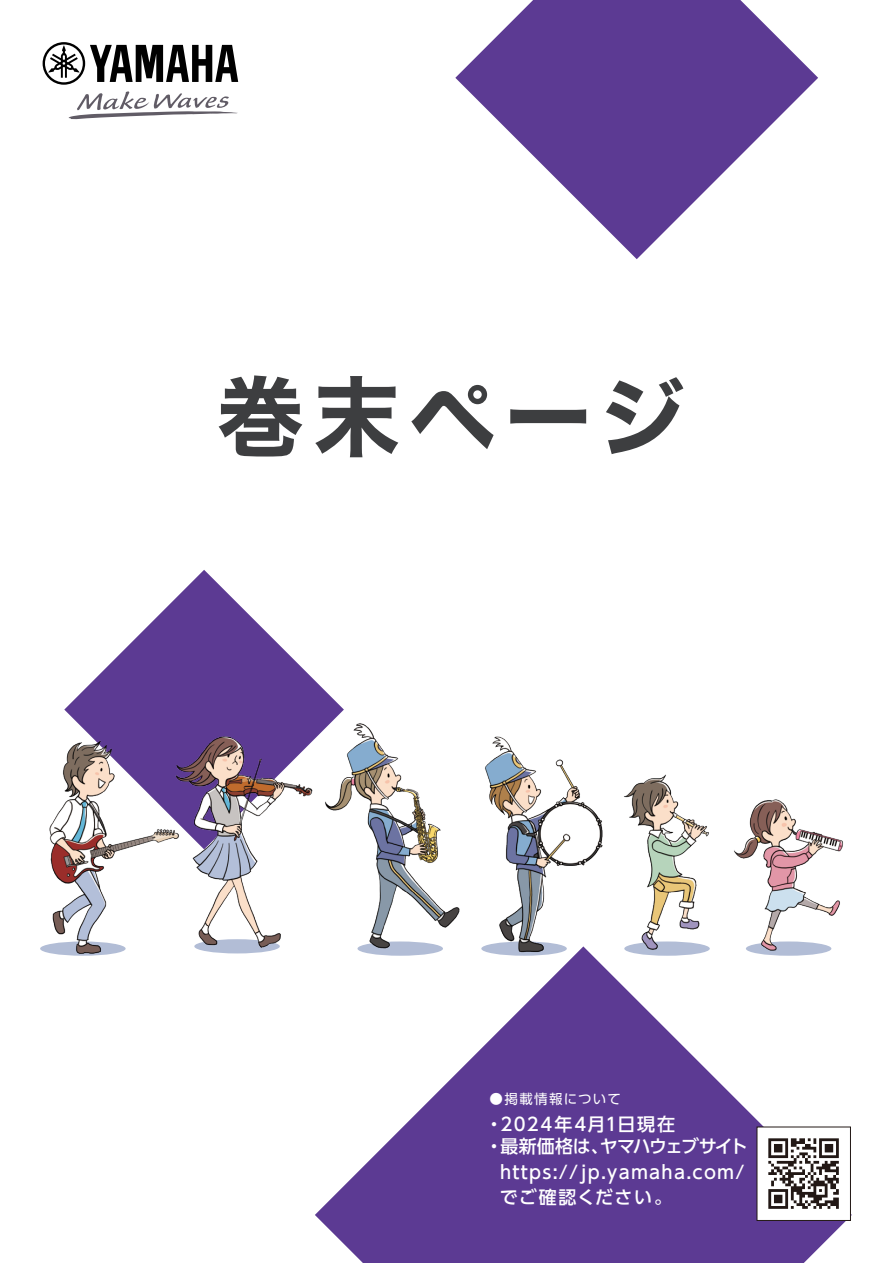
<style>
.page{position:relative;width:893px;height:1263px;background:#fff}
.page>*{position:absolute;margin:0;border:0;box-sizing:border-box;transform-origin:0 0}
.t1{font:87px "Hira Kaku Std W7";letter-spacing:.1em;color:#3d3e40}
.t2{font:500 18px/25.5px "UD Shin Go Pro";letter-spacing:.07em;color:#fff}
.t3{font:500 18px/22.5px "UD Shin Go Pro";letter-spacing:.005em;color:#fff}
.t4{font:13.5px "UD Shin Go Pro";letter-spacing:.1em;color:#fff}
</style>
<div class="page">
<svg style="left:455px;top:0;width:363px;height:190px;fill:#5c3a93"></svg>
<svg style="left:43px;top:42px;width:195px;height:43px"></svg>
<svg style="left:68px;top:91px;width:170px;height:28px"></svg>
<img style="left:40px;top:190px;width:811px;height:1073px">
<div style="left:757px;top:1127px;width:93px;height:93px;background:#fff"></div>
<div style="left:757px;top:1127px;width:94px;height:94px;border:1px solid #221815"></div>
<svg style="left:768px;top:1138px;width:71px;height:71px"></svg>
<h1 class="t1" style="left:217px;top:349px;width:470px">巻末ページ</h1>
<p class="t4" style="left:490px;top:1088px;width:133px">●掲載情報について</p>
<p class="t3" style="left:485px;top:1112px;width:264px">・2024年4月1日現在<br>・最新価格は、ヤマハウェブサイト</p>
<p class="t2" style="left:500px;top:1159px;width:246px">https://jp.yamaha.com/でご確認ください。</p>
</div>
